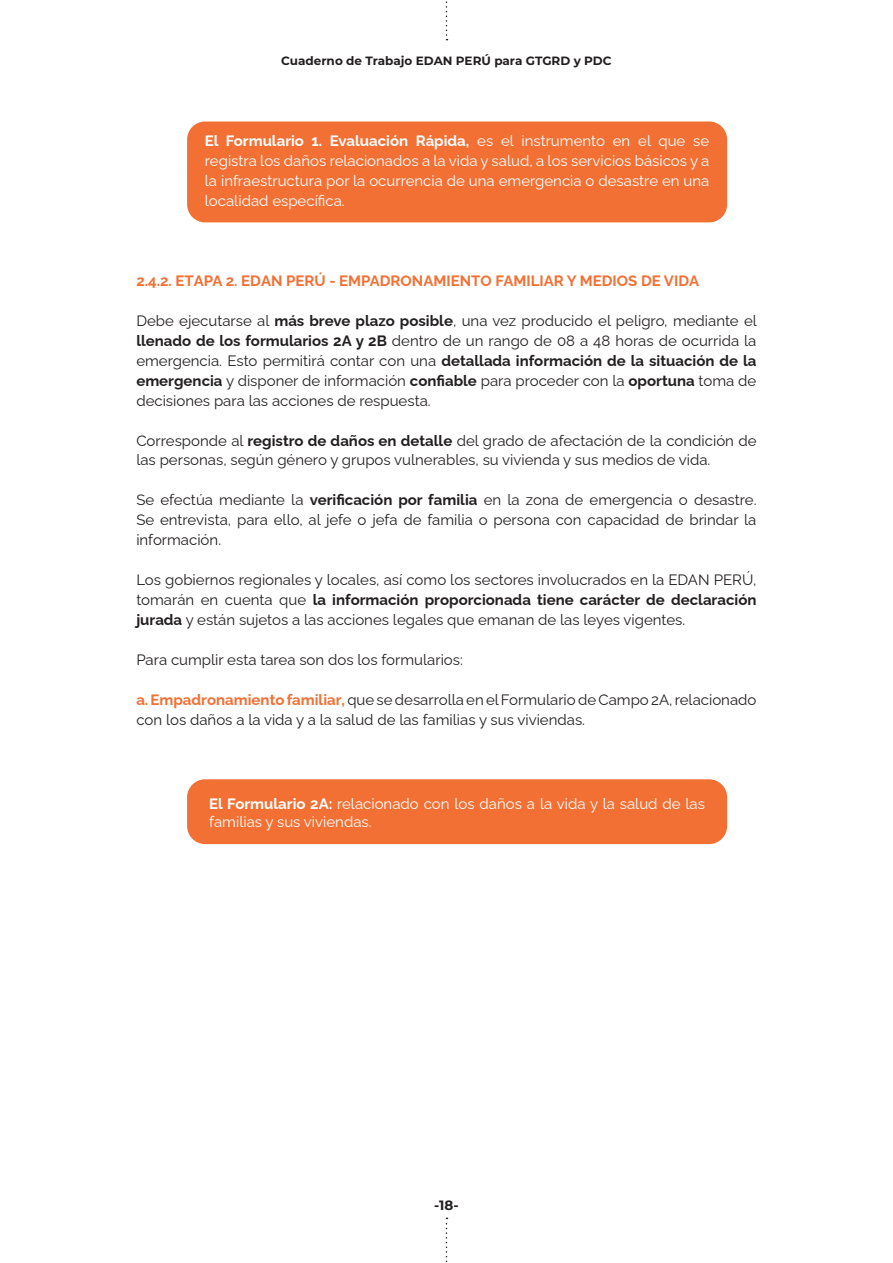
<style>
.page{position:relative;width:893px;height:1263px;background:#fff}
.page>*{position:absolute;margin:0;border:0;box-sizing:border-box;transform-origin:0 0}
.t1{font:15px/20px "Raleway";color:#231f20;text-align:justify}
.t2{font:15px/20px "Raleway";color:#fff;text-align:justify}
.t3{font:100 15px "Raleway";color:#f27034}
.t4{font:700 13.5px "Montserrat";color:#231f20}
.t5{font:700 12px "Montserrat";color:#231f20}
.s1{font-weight:100}
.s2{font-weight:100;color:#f27034}
</style>
<div class="page">
<div style="left:187px;top:779px;width:540px;height:65px;background:#f27034;border-radius:18px"></div>
<div style="left:187px;top:122px;width:540px;height:100px;background:#f27034;border-radius:18px"></div>
<svg style="left:446px;top:1217px;width:1px;height:45px"></svg>
<svg style="left:446px;top:1px;width:1px;height:39px"></svg>
<p class="t5" style="left:281px;top:52px;width:332px">Cuaderno de Trabajo EDAN PERÚ para GTGRD y PDC</p>
<p class="t2" style="left:205px;top:129px;width:506px"><span class="s1">El Formulario 1. Evaluación Rápida,</span> es el instrumento en el que se registra los daños relacionados a la vida y salud, a los servicios básicos y a la infraestructura por la ocurrencia de una emergencia o desastre en una localidad específica.</p>
<p class="t3" style="left:136px;top:269px;width:564px">2.4.2. ETAPA 2. EDAN PERÚ - EMPADRONAMIENTO FAMILIAR Y MEDIOS DE VIDA</p>
<p class="t1" style="left:136px;top:309px;width:622px">Debe ejecutarse al <span class="s1">más breve plazo posible</span>, una vez producido el peligro, mediante el <span class="s1">llenado de los formularios 2A y 2B</span> dentro de un rango de 08 a 48 horas de ocurrida la emergencia. Esto permitirá contar con una <span class="s1">detallada información de la situación de la emergencia</span> y disponer de información <span class="s1">confiable</span> para proceder con la <span class="s1">oportuna</span> toma de decisiones para las acciones de respuesta.</p>
<p class="t1" style="left:136px;top:429px;width:622px">Corresponde al <span class="s1">registro de daños en detalle</span> del grado de afectación de la condición de las personas, según género y grupos vulnerables, su vivienda y sus medios de vida.</p>
<p class="t1" style="left:136px;top:488px;width:622px">Se efectúa mediante la <span class="s1">verificación por familia</span> en la zona de emergencia o desastre.<br>Se entrevista, para ello, al jefe o jefa de familia o persona con capacidad de brindar la información.</p>
<p class="t1" style="left:136px;top:568px;width:622px">Los gobiernos regionales y locales, así como los sectores involucrados en la EDAN PERÚ, tomarán en cuenta que <span class="s1">la información proporcionada tiene carácter de declaración jurada</span> y están sujetos a las acciones legales que emanan de las leyes vigentes.</p>
<p class="t1" style="left:136px;top:648px;width:328px">Para cumplir esta tarea son dos los formularios:</p>
<p class="t1" style="left:136px;top:688px;width:622px"><span class="s2">a. Empadronamiento familiar,</span> que se desarrolla en el Formulario de Campo 2A, relacionado con los daños a la vida y a la salud de las familias y sus viviendas.</p>
<p class="t2" style="left:209px;top:793px;width:497px;line-height:18px"><span class="s1">El Formulario 2A:</span> relacionado con los daños a la vida y la salud de las familias y sus viviendas.</p>
<p class="t4" style="left:434px;top:1195px;width:26px">-18-</p>
</div>
